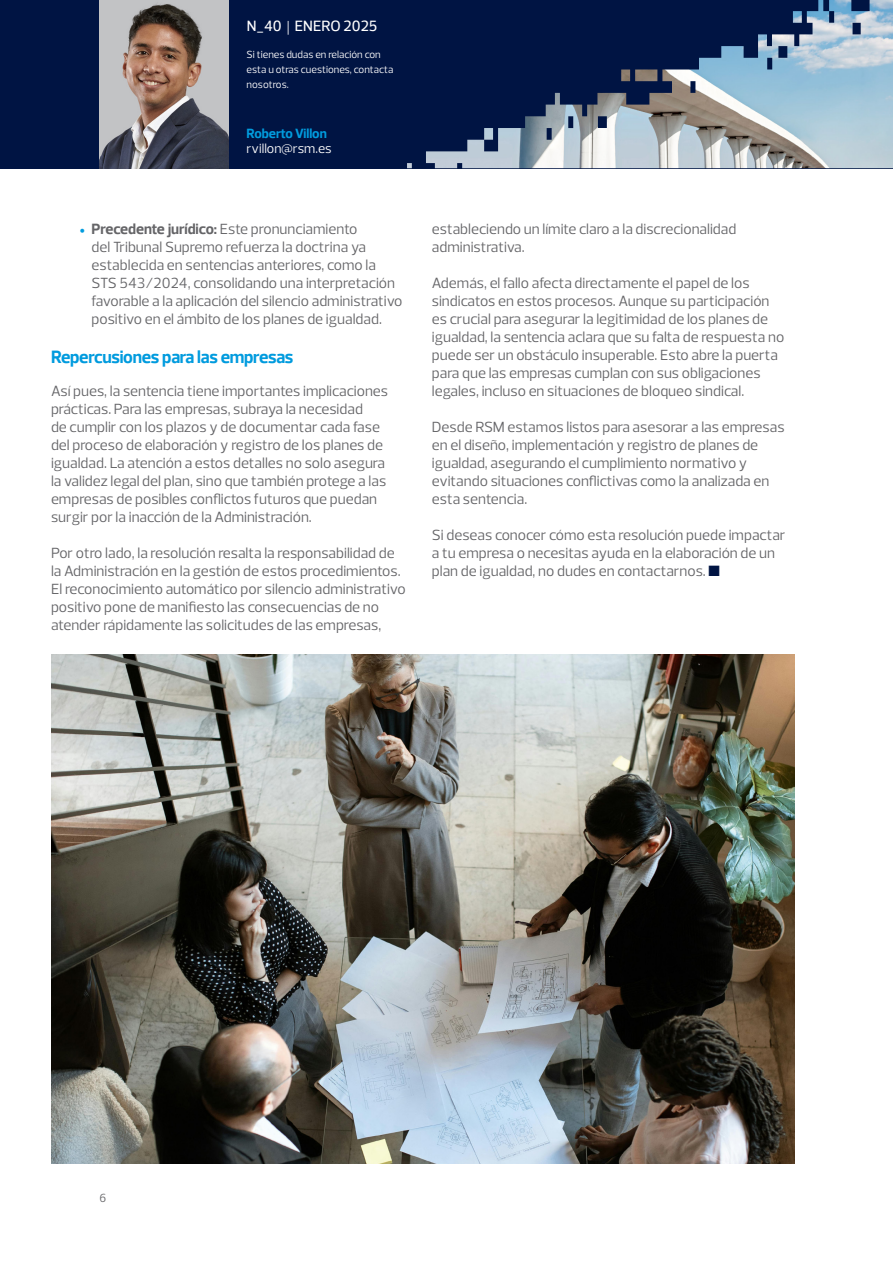
<style>
.page{position:relative;width:893px;height:1263px;background:#fff}
.page>*{position:absolute;margin:0;border:0;box-sizing:border-box;transform-origin:0 0}
.Power_of_being_understood{font:700 18px "Prelo";letter-spacing:-.015em;color:#009bde}
.Power_of_being_understood-2{font:15px/18px "Prelo";color:#656568}
.Division_Tagline{font:500 15px "Prelo";color:#fff}
.Power_of_being_understood-3{font:13.5px "Prelo";color:#fff}
.Power_of_being_understood-4{font:700 13.5px "Prelo";letter-spacing:-.005em;color:#009cde}
.t1{font:12px "Prelo";color:#656568}
.Power_of_being_understood-5{font:10.5px/15px "Prelo";color:#fff}
.s1{font-family:"Baskerville";font-weight:400}
.s2{font-family:"Minion Pro";color:#009cde}
.s3{font-weight:700}
.s4{color:#001443}
</style>
<div class="page">
<div style="left:0;top:0;width:893px;height:168px;background:#001443"></div>
<img style="left:99px;top:0;width:130px;height:168px">
<img style="left:51px;top:655px;width:743px;height:508px">
<img style="left:407px;top:0;width:486px;height:168px">
<p class="Division_Tagline" style="left:247px;top:17px;width:132px">N_40 <span class="s1">|</span> ENERO 2025</p>
<p class="Power_of_being_understood-5" style="left:247px;top:47px;width:148px">Si tienes dudas en relación con esta u otras cuestiones, contacta nosotros.</p>
<p class="Power_of_being_understood-4" style="left:247px;top:126px;width:82px">Roberto Villon</p>
<p class="Power_of_being_understood-3" style="left:247px;top:140px;width:87px">rvillon@rsm.es</p>
<p class="Power_of_being_understood-2" style="left:92px;top:220px;width:312px;text-indent:-12px"><span class="s2">•</span> <span class="s3">Precedente jurídico:</span> Este pronunciamiento<br>del Tribunal Supremo refuerza la doctrina ya establecida en sentencias anteriores, como la STS 543/2024, consolidando una interpretación favorable a la aplicación del silencio administrativo positivo en el ámbito de los planes de igualdad.</p>
<p class="Power_of_being_understood" style="left:51px;top:346px;width:244px">Repercusiones para las empresas</p>
<p class="Power_of_being_understood-2" style="left:51px;top:382px;width:339px">Así pues, la sentencia tiene importantes implicaciones prácticas. Para las empresas, subraya la necesidad<br>de cumplir con los plazos y de documentar cada fase del proceso de elaboración y registro de los planes de igualdad. La atención a estos detalles no solo asegura la validez legal del plan, sino que también protege a las empresas de posibles conflictos futuros que puedan surgir por la inacción de la Administración.</p>
<p class="Power_of_being_understood-2" style="left:51px;top:544px;width:356px">Por otro lado, la resolución resalta la responsabilidad de la Administración en la gestión de estos procedimientos.<br>El reconocimiento automático por silencio administrativo positivo pone de manifiesto las consecuencias de no atender rápidamente las solicitudes de las empresas,</p>
<p class="Power_of_being_understood-2" style="left:432px;top:220px;width:306px">estableciendo un límite claro a la discrecionalidad administrativa.</p>
<p class="Power_of_being_understood-2" style="left:432px;top:274px;width:354px">Además, el fallo afecta directamente el papel de los sindicatos en estos procesos. Aunque su participación es crucial para asegurar la legitimidad de los planes de igualdad, la sentencia aclara que su falta de respuesta no puede ser un obstáculo insuperable. Esto abre la puerta para que las empresas cumplan con sus obligaciones legales, incluso en situaciones de bloqueo sindical.</p>
<p class="Power_of_being_understood-2" style="left:432px;top:418px;width:354px">Desde RSM estamos listos para asesorar a las empresas en el diseño, implementación y registro de planes de igualdad, asegurando el cumplimiento normativo y evitando situaciones conflictivas como la analizada en esta sentencia.</p>
<p class="Power_of_being_understood-2" style="left:432px;top:526px;width:355px">Si deseas conocer cómo esta resolución puede impactar a tu empresa o necesitas ayuda en la elaboración de un plan de igualdad, no dudes en contactarnos. <span class="s4">■</span></p>
<p class="t1" style="left:99px;top:1191px;width:8px">6</p>
</div>
